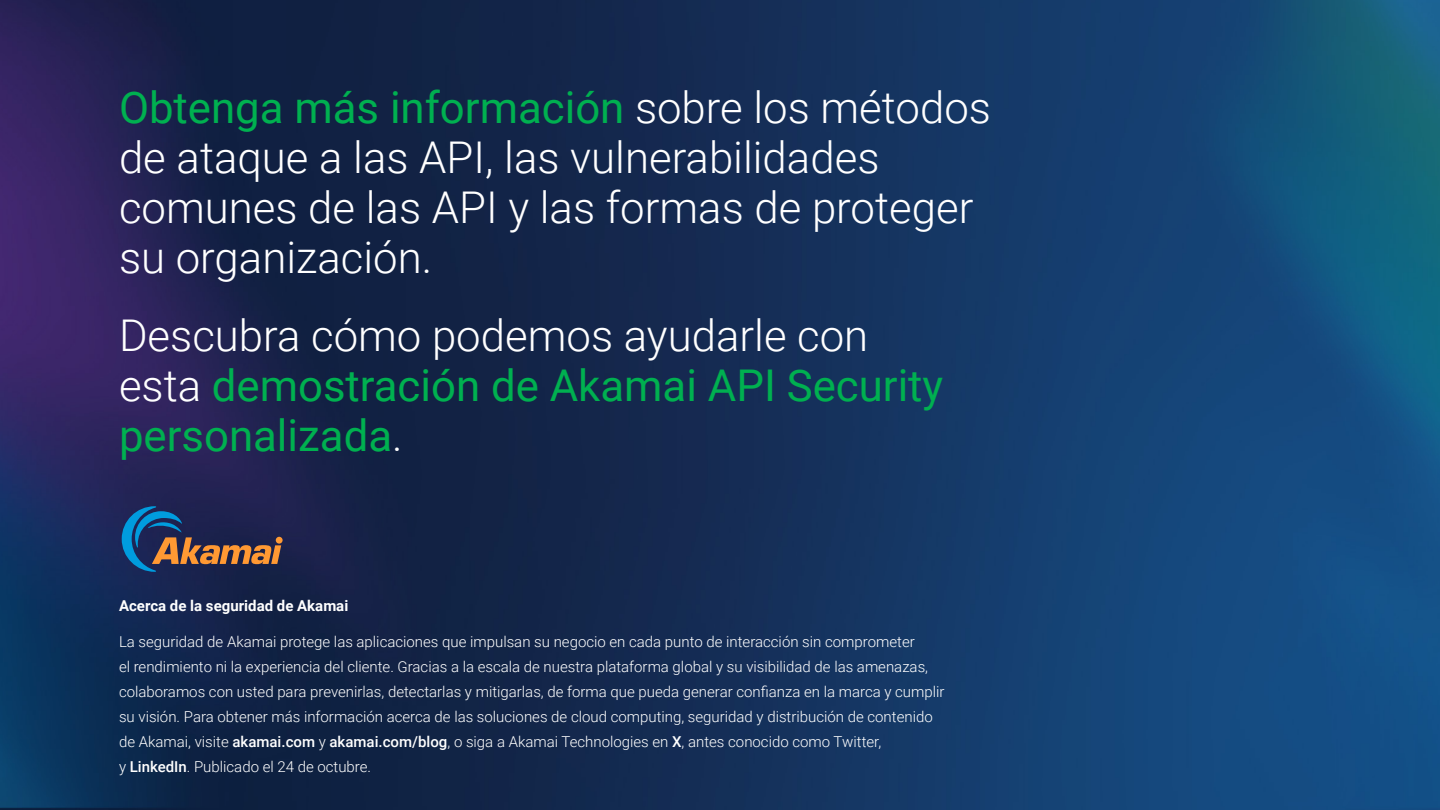
<style>
.page{position:relative;width:1440px;height:810px;background:#fff}
.page>*{position:absolute;margin:0;border:0;box-sizing:border-box;transform-origin:0 0}
.End_page_CTA{font:300 43.75px/50px "Roboto";color:#fff}
.End_page_CTA-2{font:43.75px/50px "Roboto";color:#00b050}
.Boilerplate{font:300 15px/25px "Roboto";color:#fff}
.Boilerplate-2{font:700 15px "Roboto";color:#fff}
.s1{font-weight:400;color:#00b050}
.s2{font-weight:300;color:#fff}
.s3{font-weight:500}
</style>
<div class="page">
<img style="left:0;top:0;width:1440px;height:810px">
<svg style="left:122px;top:506px;width:159px;height:66px;background:#3e4258"></svg>
<p class="End_page_CTA" style="left:119px;top:81px;width:874px"><span class="s1">Obtenga más información</span> sobre los métodos de ataque a las API, las vulnerabilidades comunes de las API y las formas de proteger su organización.</p>
<p class="End_page_CTA-2" style="left:119px;top:309px;width:826px"><span class="s2">Descubra cómo podemos ayudarle con esta</span> demostración de Akamai API Security personalizada<span class="s2">.</span></p>
<p class="Boilerplate-2" style="left:119px;top:595px;width:231px">Acerca de la seguridad de Akamai</p>
<p class="Boilerplate" style="left:119px;top:629px;width:827px">La seguridad de Akamai protege las aplicaciones que impulsan su negocio en cada punto de interacción sin comprometer<br>el rendimiento ni la experiencia del cliente. Gracias a la escala de nuestra plataforma global y su visibilidad de las amenazas, colaboramos con usted para prevenirlas, detectarlas y mitigarlas, de forma que pueda generar confianza en la marca y cumplir su visión. Para obtener más información acerca de las soluciones de cloud computing, seguridad y distribución de contenido de Akamai, visite <span class="s3">akamai.com</span> y <span class="s3">akamai.com/blog</span>, o siga a Akamai Technologies en <span class="s3">X</span>, antes conocido como Twitter,<br>y <span class="s3">LinkedIn</span>. Publicado el 24 de octubre.</p>
</div>
